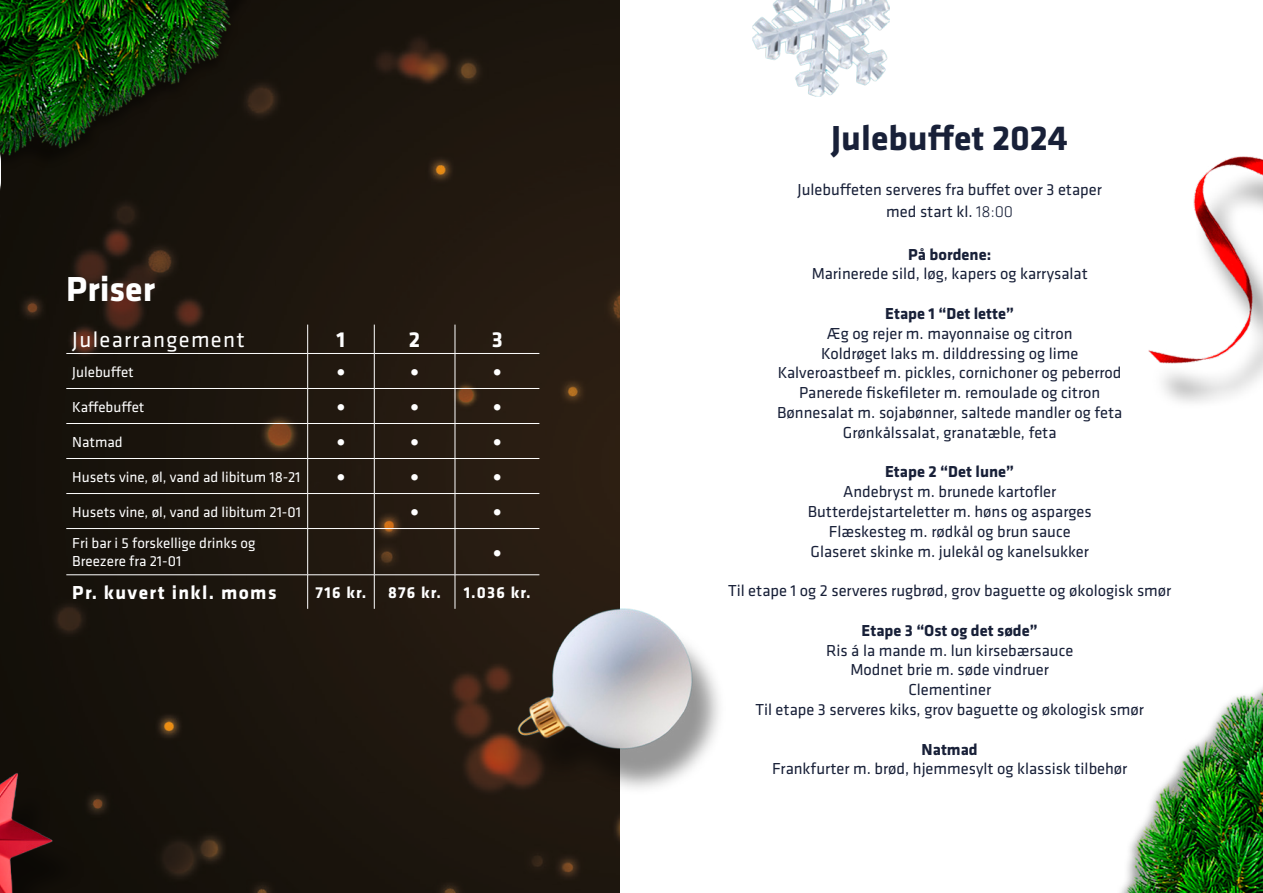
<style>
.page{position:relative;width:1263px;height:893px;background:#fff}
.page>*{position:absolute;margin:0;border:0;box-sizing:border-box;transform-origin:0 0}
.t1{font:700 36px "Klavika";color:#182038}
.t2{font:700 36px "Klavika";color:#fff}
.t3{font:700 24px "Klavika";color:#fff}
.t4{font:22.5px "Klavika";letter-spacing:.06em;color:#fff}
.t5{font:700 22.5px "Klavika";color:#fff}
.t6{font:700 19.5px "Klavika";letter-spacing:.07em;color:#fff}
.t7{font:16.5px "Klavika";color:#182038}
.t8{font:700 16.5px "Klavika";color:#182038}
.t9{font:700 16.5px "Klavika";letter-spacing:.07em;color:#fff}
.t10{font:15px/18px "Klavika";color:#fff}
.s1{font-weight:300}
</style>
<div class="page">
<img style="left:1px;top:0;width:618px;height:893px">
<img style="left:1px;top:0;width:284px;height:174px">
<img style="left:1120px;top:687px;width:143px;height:206px">
<img style="left:0;top:0;width:1px;height:891px">
<svg style="left:307px;top:325px;width:1px;height:28px"></svg>
<svg style="left:374px;top:325px;width:1px;height:28px"></svg>
<svg style="left:455px;top:325px;width:1px;height:28px"></svg>
<hr style="left:66px;top:353px;width:242px;height:1px;background:#fff">
<hr style="left:308px;top:353px;width:66px;height:1px;background:#fff">
<hr style="left:307px;top:354px;width:1px;height:34px;background:#fff">
<hr style="left:374px;top:353px;width:81px;height:1px;background:#fff">
<hr style="left:374px;top:354px;width:1px;height:34px;background:#fff">
<hr style="left:455px;top:353px;width:84px;height:1px;background:#fff">
<hr style="left:455px;top:354px;width:1px;height:34px;background:#fff">
<hr style="left:66px;top:388px;width:242px;height:1px;background:#fff">
<hr style="left:308px;top:388px;width:66px;height:1px;background:#fff">
<hr style="left:307px;top:389px;width:1px;height:34px;background:#fff">
<hr style="left:374px;top:388px;width:81px;height:1px;background:#fff">
<hr style="left:374px;top:389px;width:1px;height:34px;background:#fff">
<hr style="left:455px;top:388px;width:84px;height:1px;background:#fff">
<hr style="left:455px;top:389px;width:1px;height:34px;background:#fff">
<hr style="left:66px;top:423px;width:242px;height:1px;background:#fff">
<hr style="left:308px;top:423px;width:66px;height:1px;background:#fff">
<hr style="left:307px;top:424px;width:1px;height:34px;background:#fff">
<hr style="left:374px;top:423px;width:81px;height:1px;background:#fff">
<hr style="left:374px;top:424px;width:1px;height:34px;background:#fff">
<hr style="left:455px;top:423px;width:84px;height:1px;background:#fff">
<hr style="left:455px;top:424px;width:1px;height:34px;background:#fff">
<hr style="left:66px;top:458px;width:242px;height:1px;background:#fff">
<hr style="left:308px;top:458px;width:66px;height:1px;background:#fff">
<hr style="left:307px;top:459px;width:1px;height:34px;background:#fff">
<hr style="left:374px;top:458px;width:81px;height:1px;background:#fff">
<hr style="left:374px;top:459px;width:1px;height:34px;background:#fff">
<hr style="left:455px;top:458px;width:84px;height:1px;background:#fff">
<hr style="left:455px;top:459px;width:1px;height:34px;background:#fff">
<hr style="left:66px;top:493px;width:242px;height:1px;background:#fff">
<hr style="left:308px;top:493px;width:66px;height:1px;background:#fff">
<hr style="left:307px;top:494px;width:1px;height:34px;background:#fff">
<hr style="left:374px;top:493px;width:81px;height:1px;background:#fff">
<hr style="left:374px;top:494px;width:1px;height:34px;background:#fff">
<hr style="left:455px;top:493px;width:84px;height:1px;background:#fff">
<hr style="left:455px;top:494px;width:1px;height:34px;background:#fff">
<hr style="left:66px;top:528px;width:242px;height:1px;background:#fff">
<hr style="left:308px;top:528px;width:66px;height:1px;background:#fff">
<hr style="left:307px;top:529px;width:1px;height:46px;background:#fff">
<hr style="left:374px;top:528px;width:81px;height:1px;background:#fff">
<hr style="left:374px;top:529px;width:1px;height:46px;background:#fff">
<hr style="left:455px;top:528px;width:84px;height:1px;background:#fff">
<hr style="left:455px;top:529px;width:1px;height:46px;background:#fff">
<hr style="left:66px;top:574px;width:242px;height:1px;background:#fff">
<hr style="left:308px;top:574px;width:66px;height:1px;background:#fff">
<hr style="left:307px;top:575px;width:1px;height:34px;background:#fff">
<hr style="left:374px;top:574px;width:81px;height:1px;background:#fff">
<hr style="left:374px;top:575px;width:1px;height:34px;background:#fff">
<hr style="left:455px;top:574px;width:84px;height:1px;background:#fff">
<hr style="left:455px;top:575px;width:1px;height:34px;background:#fff">
<img style="left:0;top:770px;width:84px;height:123px">
<img style="left:753px;top:0;width:136px;height:97px">
<img style="left:518px;top:609px;width:201px;height:186px">
<img style="left:1149px;top:156px;width:114px;height:247px">
<p class="t2" style="left:66px;top:269px;width:90px">Priser</p>
<p class="t4" style="left:72px;top:328px;width:174px">Julearrangement</p>
<p class="t5" style="left:337px;top:328px;width:10px">1</p>
<p class="t5" style="left:409px;top:328px;width:13px">2</p>
<p class="t5" style="left:492px;top:328px;width:12px">3</p>
<p class="t10" style="left:72px;top:363px;width:63px">Julebuffet</p>
<p class="t3" style="left:337px;top:359px;width:10px">•</p>
<p class="t3" style="left:410px;top:359px;width:10px">•</p>
<p class="t3" style="left:493px;top:359px;width:10px">•</p>
<p class="t10" style="left:72px;top:398px;width:74px">Kaffebuffet</p>
<p class="t3" style="left:337px;top:394px;width:10px">•</p>
<p class="t3" style="left:410px;top:394px;width:10px">•</p>
<p class="t3" style="left:493px;top:394px;width:10px">•</p>
<p class="t10" style="left:72px;top:433px;width:52px">Natmad</p>
<p class="t3" style="left:337px;top:429px;width:10px">•</p>
<p class="t3" style="left:410px;top:429px;width:10px">•</p>
<p class="t3" style="left:493px;top:429px;width:10px">•</p>
<p class="t10" style="left:72px;top:468px;width:230px">Husets vine, øl, vand ad libitum 18-21</p>
<p class="t3" style="left:337px;top:464px;width:10px">•</p>
<p class="t3" style="left:410px;top:464px;width:10px">•</p>
<p class="t3" style="left:493px;top:464px;width:10px">•</p>
<p class="t10" style="left:72px;top:503px;width:230px">Husets vine, øl, vand ad libitum 21-01</p>
<p class="t3" style="left:410px;top:499px;width:10px">•</p>
<p class="t3" style="left:493px;top:499px;width:10px">•</p>
<p class="t10" style="left:72px;top:535px;width:185px">Fri bar i 5 forskellige drinks og<br>Breezere fra 21-01</p>
<p class="t3" style="left:493px;top:540px;width:10px">•</p>
<p class="t6" style="left:72px;top:582px;width:206px">Pr. kuvert inkl. moms</p>
<p class="t9" style="left:316px;top:583px;width:52px">716 kr.</p>
<p class="t9" style="left:388px;top:583px;width:54px">876 kr.</p>
<p class="t9" style="left:464px;top:583px;width:69px">1.036 kr.</p>
<p class="t1" style="left:831px;top:118px;width:238px">Julebuffet 2024</p>
<p class="t7" style="left:797px;top:180px;width:306px">Julebuffeten serveres fra buffet over 3 etaper</p>
<p class="t7" style="left:886px;top:203px;width:128px">med start kl. <span class="s1">18:00</span></p>
<p class="t8" style="left:908px;top:245px;width:85px">På bordene:</p>
<p class="t7" style="left:812px;top:265px;width:278px">Marinerede sild, løg, kapers og karrysalat</p>
<p class="t8" style="left:885px;top:304px;width:130px">Etape 1 “Det lette”</p>
<p class="t7" style="left:827px;top:324px;width:247px">Æg og rejer m. mayonnaise og citron</p>
<p class="t7" style="left:821px;top:344px;width:259px">Koldrøget laks m. dilddressing og lime</p>
<p class="t7" style="left:778px;top:364px;width:345px">Kalveroastbeef m. pickles, cornichoner og peberrod</p>
<p class="t7" style="left:799px;top:384px;width:303px">Panerede fiskefileter m. remoulade og citron</p>
<p class="t7" style="left:777px;top:403px;width:347px">Bønnesalat m. sojabønner, saltede mandler og feta</p>
<p class="t7" style="left:843px;top:423px;width:215px">Grønkålssalat, granatæble, feta</p>
<p class="t8" style="left:885px;top:463px;width:131px">Etape 2 “Det lune”</p>
<p class="t7" style="left:843px;top:483px;width:215px">Andebryst m. brunede kartofler</p>
<p class="t7" style="left:808px;top:502px;width:285px">Butterdejstarteletter m. høns og asparges</p>
<p class="t7" style="left:829px;top:522px;width:243px">Flæskesteg m. rødkål og brun sauce</p>
<p class="t7" style="left:810px;top:542px;width:280px">Glaseret skinke m. julekål og kanelsukker</p>
<p class="t7" style="left:728px;top:582px;width:445px">Til etape 1 og 2 serveres rugbrød, grov baguette og økologisk smør</p>
<p class="t8" style="left:862px;top:621px;width:178px">Etape 3 “Ost og det søde”</p>
<p class="t7" style="left:826px;top:641px;width:249px">Ris á la mande m. lun kirsebærsauce</p>
<p class="t7" style="left:850px;top:661px;width:200px">Modnet brie m. søde vindruer</p>
<p class="t7" style="left:908px;top:681px;width:84px">Clementiner</p>
<p class="t7" style="left:755px;top:700px;width:390px">Til etape 3 serveres kiks, grov baguette og økologisk smør</p>
<p class="t8" style="left:921px;top:740px;width:58px">Natmad</p>
<p class="t7" style="left:772px;top:760px;width:357px">Frankfurter m. brød, hjemmesylt og klassisk tilbehør</p>
</div>
